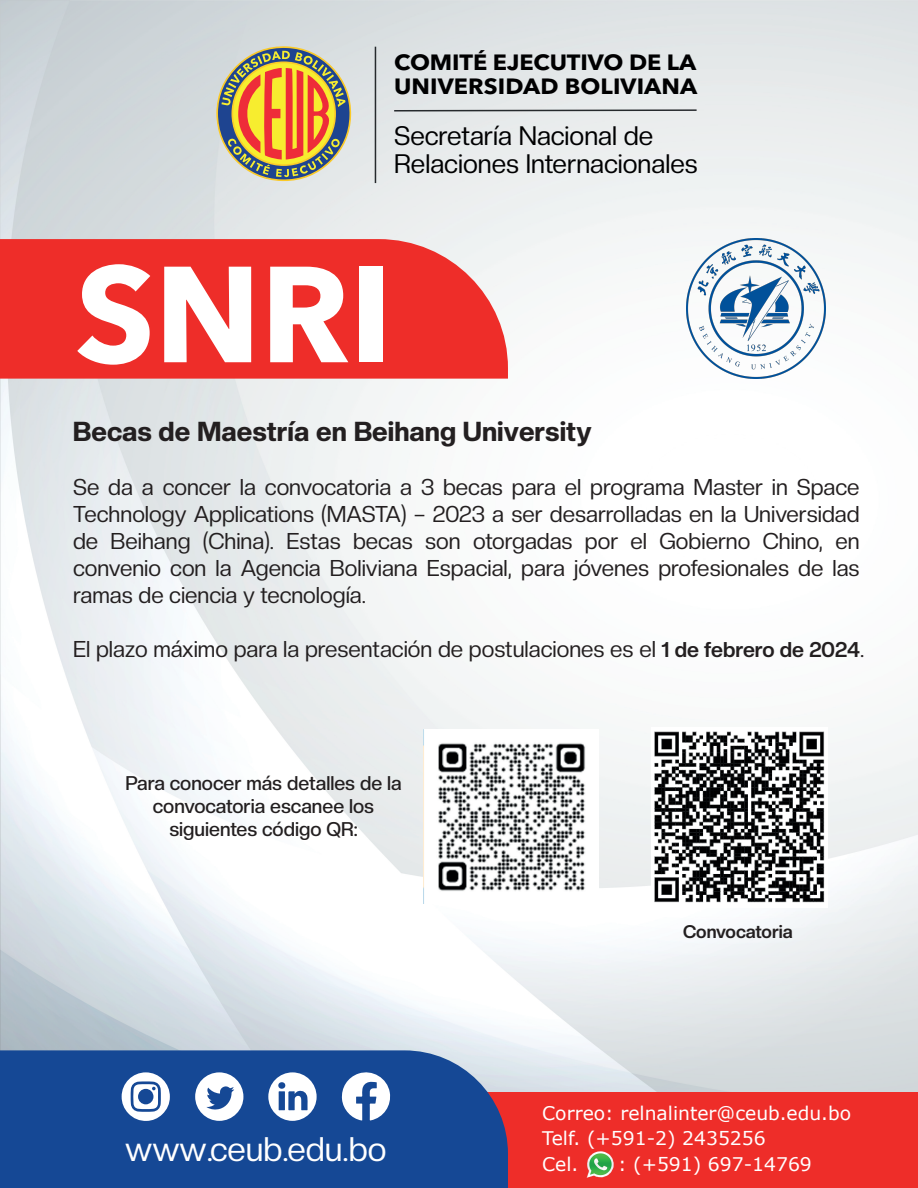
<style>
.page{position:relative;width:918px;height:1188px;background:#fff}
.page>*{position:absolute;margin:0;border:0;box-sizing:border-box;transform-origin:0 0}
.t1{font:700 135px "Avenir Next LT Pro";color:#fff}
.t2{font:33.45px "Creato Display";color:#fff}
.t3{font:800 27px "Creato Display";color:#231f20}
.t4{font:26.25px/28.5px "Creato Display";color:#000001}
.t5{font:22.5px/27px "Creato Display";color:#231f20;text-align:justify}
.t6{font:700 21.9px/24.3px "Avenir Next LT Pro";letter-spacing:.005em;color:#000001;scale:1.07 1}
.t7{font:500 19.5px/23.4px "Creato Display";color:#231f20;text-align:center}
.t8{font:18.75px/25.2px "Verdana";color:#fff}
.t9{font:700 18px "Creato Display";color:#231f20}
.s1{font-weight:700;font-size:21px}
</style>
<div class="page">
<img style="left:0;top:0;width:918px;height:1093px">
<div style="left:322px;top:1093px;width:596px;height:95px;background:#ee2d29"></div>
<div style="left:0;top:1050px;width:508px;height:138px;background:#154895"></div>
<svg style="left:341px;top:1069px;width:51px;height:52px"></svg>
<svg style="left:268px;top:1072px;width:49px;height:49px"></svg>
<svg style="left:195px;top:1072px;width:48px;height:49px"></svg>
<svg style="left:122px;top:1072px;width:48px;height:49px"></svg>
<div style="left:0;top:239px;width:508px;height:140px;background:#ee2d29"></div>
<img style="left:423px;top:730px;width:176px;height:174px">
<img style="left:651px;top:727px;width:177px;height:180px">
<img style="left:587px;top:1151px;width:26px;height:26px">
<hr style="left:375px;top:47px;width:1px;height:136px;background:#262a2d">
<svg style="left:216px;top:46px;width:136px;height:135px;background:#c09d6c"></svg>
<svg style="left:393px;top:109px;width:305px;height:3px"></svg>
<img style="left:686px;top:238px;width:140px;height:140px">
<p class="t6" style="left:394px;top:50px;width:285px">COMITÉ EJECUTIVO DE LA<br>UNIVERSIDAD BOLIVIANA</p>
<p class="t4" style="left:394px;top:121px;width:305px">Secretaría Nacional de<br>Relaciones Internacionales</p>
<h1 class="t1" style="left:75px;top:232px;width:318px">SNRI</h1>
<p class="t3" style="left:73px;top:416px;width:520px">Becas de Maestría en Beihang University</p>
<p class="t5" style="left:73px;top:474px;width:788px">Se da a concer la convocatoria a 3 becas para el programa Master in Space Technology Applications (MASTA) – 2023 a ser desarrolladas en la Universidad de Beihang (China). Estas becas son otorgadas por el Gobierno Chino, en convenio con la Agencia Boliviana Espacial, para jóvenes profesionales de las ramas de ciencia y tecnología.</p>
<p class="t5" style="left:73px;top:636px;width:793px">El plazo máximo para la presentación de postulaciones es el <span class="s1">1 de febrero de 2024</span>.</p>
<p class="t7" style="left:125px;top:771px;width:278px">Para conocer más detalles de la convocatoria escanee los siguientes código QR:</p>
<h2 class="t2" style="left:125px;top:1130px;width:263px">www.ceub.edu.bo</h2>
<p class="t9" style="left:683px;top:921px;width:111px">Convocatoria</p>
<p class="t8" style="left:542px;top:1101px;width:310px">Correo: relnalinter@ceub.edu.bo<br>Telf. (+591-2) 2435256<br>Cel.</p>
<p class="t8" style="left:618px;top:1151px;width:195px">: (+591) 697-14769</p>
</div>
